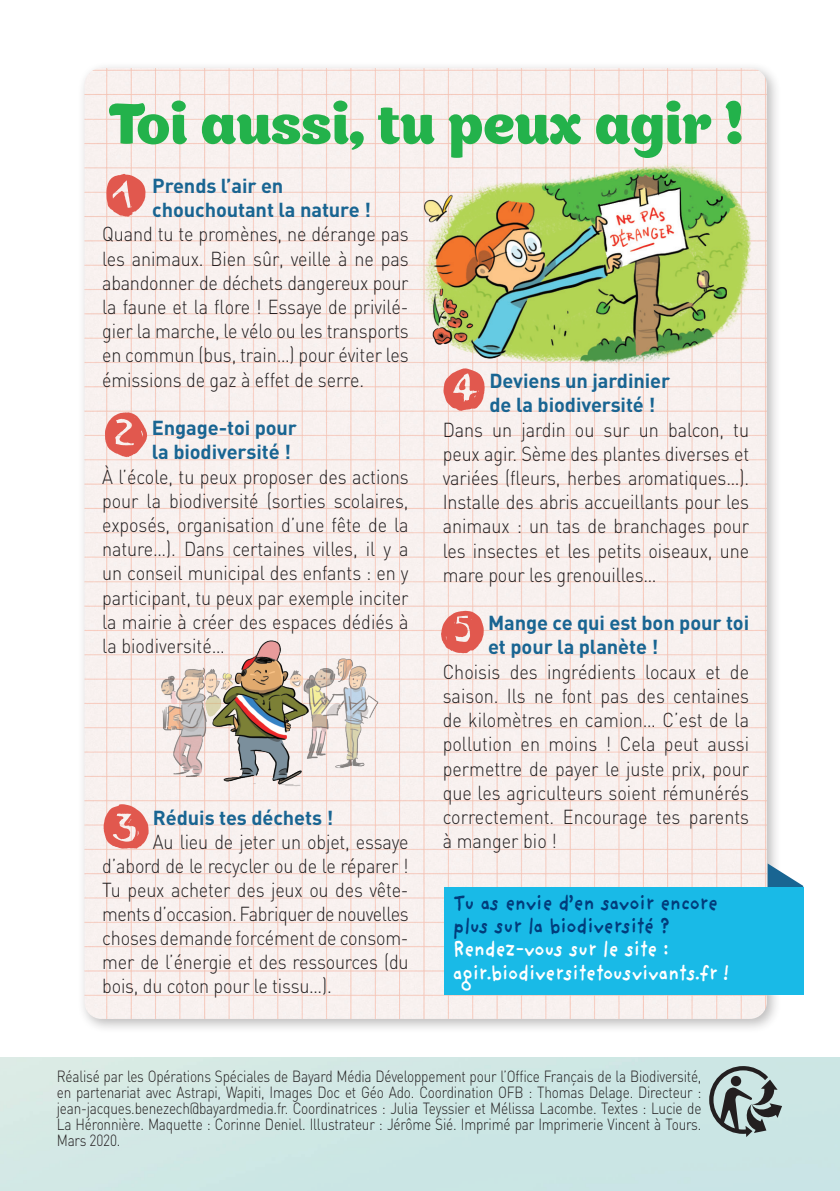
<style>
.page{position:relative;width:840px;height:1191px;background:#fff}
.page>*{position:absolute;margin:0;border:0;box-sizing:border-box;transform-origin:0 0}
.t1{font:700 56px "Appetite Pro";letter-spacing:.005em;color:#23b24b}
.TC{font:700 22px "Providence Sans";letter-spacing:-.03em;color:#fff;scale:.85 1}
.TC-2{font:700 22px/23px "Providence Sans";letter-spacing:-.03em;color:#013c7b;scale:.85 1}
.TC-3{font:300 20px/24.2px "DIN";letter-spacing:-.005em;color:#231f20;text-align:justify;scale:.9 1}
.TC-4{font:700 20px "DIN";letter-spacing:-.005em;color:#196592}
.TC-5{font:300 16px/16px "DIN";letter-spacing:-.015em;color:#231f20;text-align:justify;scale:.85 1}
</style>
<div class="page">
<img style="left:0;top:1057px;width:839px;height:134px">
<div style="left:77px;top:61px;width:704px;height:973px;background:#231f20;opacity:.3"></div>
<img style="left:84px;top:68px;width:682px;height:951px">
<svg style="left:767px;top:863px;width:35px;height:23px"></svg>
<div style="left:444px;top:886px;width:359px;height:108px;background:#19bae7"></div>
<img style="left:101px;top:167px;width:51px;height:50px">
<img style="left:101px;top:411px;width:51px;height:47px">
<img style="left:93px;top:792px;width:60px;height:56px">
<img style="left:438px;top:370px;width:51px;height:41px">
<img style="left:437px;top:607px;width:51px;height:46px">
<svg style="left:708px;top:1066px;width:73px;height:71px;background:#8f9f9e"></svg>
<img style="left:143px;top:630px;width:248px;height:170px">
<img style="left:415px;top:163px;width:347px;height:207px">
<p class="t1" style="left:109px;top:89px;width:635px">Toi aussi, tu peux agir !</p>
<p class="TC-4" style="left:152px;top:173px;width:133px">Prends l’air en</p>
<p class="TC-4" style="left:152px;top:197px;width:220px">chouchoutant la nature !</p>
<p class="TC-3" style="left:102px;top:222px;width:342px">Quand tu te promènes, ne dérange pas les animaux. Bien sûr, veille à ne pas abandonner de déchets dangereux pour la faune et la flore ! Essaye de privilé&shy;gier la marche, le vélo ou les transports en commun (bus, train…) pour éviter les émissions de gaz à effet de serre.</p>
<p class="TC-4" style="left:152px;top:415px;width:147px">Engage-toi pour</p>
<p class="TC-4" style="left:152px;top:439px;width:141px">la biodiversité !</p>
<p class="TC-3" style="left:102px;top:464px;width:342px">À l’école, tu peux proposer des actions pour la biodiversité (sorties scolaires, exposés, organisation d’une fête de la nature…). Dans certaines villes, il y a un conseil municipal des enfants : en y participant, tu peux par exemple inciter la mairie à créer des espaces dédiés à la biodiversité…</p>
<p class="TC-4" style="left:153px;top:804px;width:182px">Réduis tes déchets !</p>
<p class="TC-3" style="left:102px;top:829px;width:342px;text-indent:51px">Au lieu de jeter un objet, essaye d’abord de le recycler ou de le réparer !<br>Tu peux acheter des jeux ou des vête&shy;ments d’occasion. Fabriquer de nouvelles choses demande forcément de consom&shy;mer de l’énergie et des ressources (du bois, du coton pour le tissu…).</p>
<p class="TC-4" style="left:489px;top:368px;width:182px">Deviens un jardinier</p>
<p class="TC-4" style="left:489px;top:392px;width:167px">de la biodiversité !</p>
<p class="TC-3" style="left:442px;top:417px;width:342px">Dans un jardin ou sur un balcon, tu peux agir. Sème des plantes diverses et variées (fleurs, herbes aromatiques…).<br>Installe des abris accueillants pour les animaux : un tas de branchages pour les insectes et les petits oiseaux, une mare pour les grenouilles…</p>
<p class="TC-4" style="left:488px;top:610px;width:262px">Mange ce qui est bon pour toi</p>
<p class="TC-4" style="left:488px;top:634px;width:172px">et pour la planète !</p>
<p class="TC-3" style="left:442px;top:659px;width:342px">Choisis des ingrédients locaux et de saison. Ils ne font pas des centaines de kilomètres en camion… C’est de la pollution en moins ! Cela peut aussi permettre de payer le juste prix, pour que les agriculteurs soient rémunérés correctement. Encourage tes parents à manger bio !</p>
<p class="TC-2" style="left:452px;top:890px;width:313px">Tu as envie d’en savoir encore plus sur la biodiversité ?</p>
<p class="TC" style="left:452px;top:935px;width:255px">Rendez-vous sur le site :</p>
<p class="TC" style="left:452px;top:959px;width:326px">agir.biodiversitetousvivants.fr !</p>
<p class="TC-5" style="left:57px;top:1068px;width:759px">Réalisé par les Opérations Spéciales de Bayard Média Développement pour l’Office Français de la Biodiversité, en partenariat avec Astrapi, Wapiti, Images Doc et Géo Ado. Coordination OFB : Thomas Delage. Directeur : jean-jacques.benezech@bayardmedia.fr. Coordinatrices : Julia Teyssier et Mélissa Lacombe. Textes : Lucie de La Héronnière. Maquette : Corinne Deniel. Illustrateur : Jérôme Sié. Imprimé par Imprimerie Vincent à Tours.<br>Mars 2020.</p>
</div>
